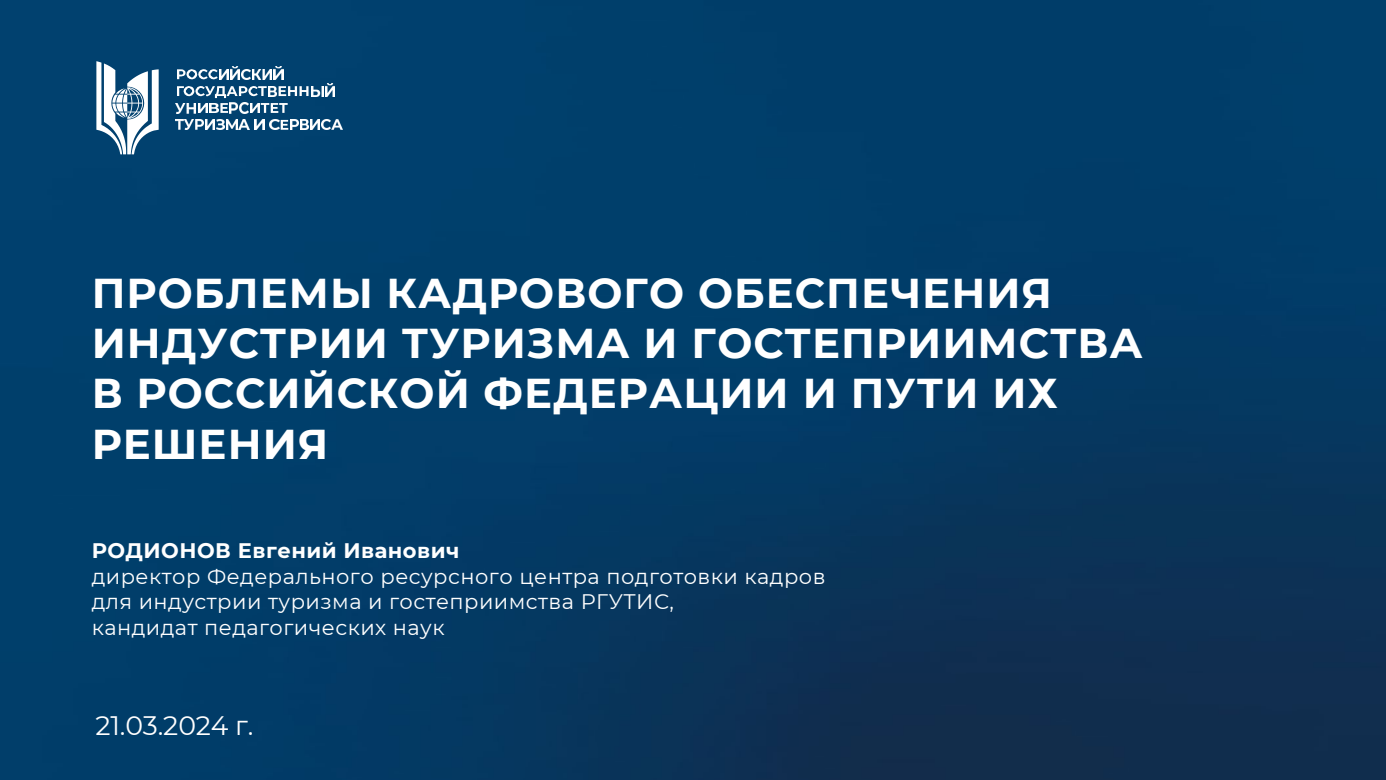
<style>
.page{position:relative;width:1386px;height:780px;background:#fff}
.page>*{position:absolute;margin:0;border:0;box-sizing:border-box;transform-origin:0 0}
.t1{font:700 41.56px/50.4px "Montserrat";letter-spacing:.025em;color:#fff}
.t2{font:26.69px "Montserrat";letter-spacing:-.005em;color:#fff}
.t3{font:21px/25.2px "Montserrat";letter-spacing:.02em;color:#fff}
.t4{font:700 21px "Montserrat";letter-spacing:.025em;color:#fff}
</style>
<div class="page">
<img style="left:0;top:0;width:1385px;height:779px">
<svg style="left:96px;top:61px;width:63px;height:93px"></svg>
<svg style="left:177px;top:66px;width:157px;height:47px"></svg>
<img style="left:176px;top:120px;width:28px;height:10px">
<svg style="left:205px;top:120px;width:59px;height:10px"></svg>
<svg style="left:270px;top:120px;width:50px;height:10px"></svg>
<img style="left:321px;top:120px;width:21px;height:10px">
<h2 class="t1" style="left:92px;top:265px;width:1052px">ПРОБЛЕМЫ КАДРОВОГО ОБЕСПЕЧЕНИЯ<br>ИНДУСТРИИ ТУРИЗМА И ГОСТЕПРИИМСТВА<br>В РОССИЙСКОЙ ФЕДЕРАЦИИ И ПУТИ ИХ<br>РЕШЕНИЯ</h2>
<p class="t4" style="left:92px;top:535px;width:369px">РОДИОНОВ Евгений Иванович</p>
<p class="t3" style="left:92px;top:563px;width:735px">директор Федерального ресурсного центра подготовки кадров для индустрии туризма и гостеприимства РГУТИС,<br>кандидат педагогических наук</p>
<p class="t2" style="left:95px;top:706px;width:159px">21.03.2024 г.</p>
</div>
